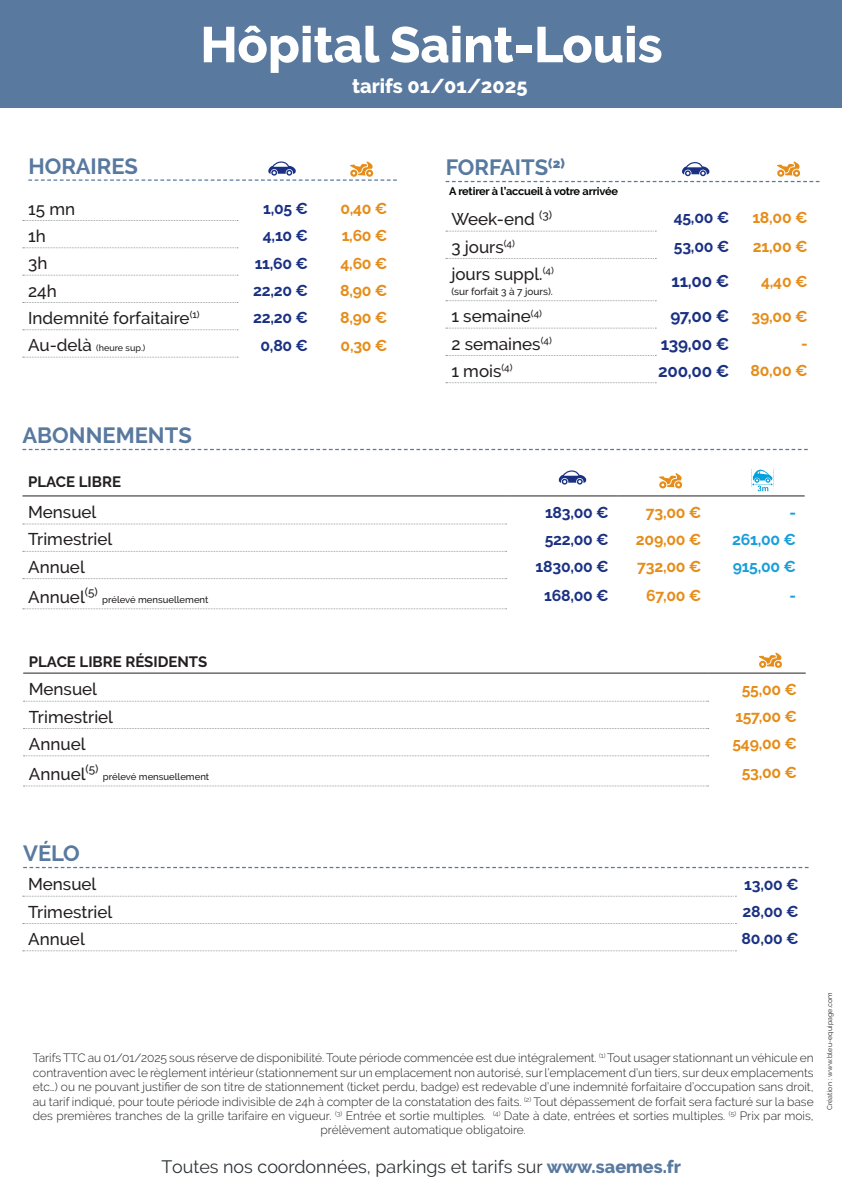
<style>
.page{position:relative;width:842px;height:1191px;background:#fff}
.page>*{position:absolute;margin:0;border:0;box-sizing:border-box;transform-origin:0 0}
.PARKING{font:800 50px "Raleway";color:#fff}
.CATEGORIE{font:700 22px "Raleway";color:#59799f}
.PARKING-2{font:800 20px "Raleway";color:#fff}
.t1{font:17.9px "Raleway";color:#2e3336}
.LIBELLE{font:500 17px "Raleway";color:#231f20}
.PRIX_voiture{font:700 17px "Raleway";letter-spacing:-.015em;color:#1a3183}
.PRIX_voiture-2{font:700 15.8px "Raleway";letter-spacing:-.015em;color:#1a3183}
.PRIX_moto{font:700 15.8px "Raleway";letter-spacing:-.015em;color:#e58c19}
.PRIX_voiture-3{font:700 15.8px "Raleway";letter-spacing:-.015em;color:#e58c19}
.PRIX_moto-2{font:700 15.8px "Raleway";letter-spacing:-.015em;color:#189ed9}
.SOUS-CATEGORIE{font:700 15px "Raleway";color:#231f20}
.Mentions_légales{font:300 12px/14.4px "Raleway";color:#231f20;text-align:center}
.PRIX_velo{font:700 11px "Raleway";letter-spacing:-.015em;color:#040503}
.LIBELLE-2{font:500 10px "Raleway";color:#231f20}
.LIBELLE-3{font:500 9.5px "Raleway";color:#231f20}
.LIBELLE-4{font:500 9px "Raleway";color:#231f20}
.t2{font:7px "Raleway";letter-spacing:.02em;color:#231f20}
.s1{font-size:17px}
.s2{font-weight:800;color:#59799f}
</style>
<div class="page">
<div style="left:0;top:0;width:842px;height:108px;background:#59799f"></div>
<svg style="left:446px;top:161px;width:373px;height:21px"></svg>
<svg style="left:446px;top:231px;width:210px;height:1px"></svg>
<svg style="left:446px;top:258px;width:210px;height:1px"></svg>
<svg style="left:446px;top:300px;width:210px;height:1px"></svg>
<svg style="left:446px;top:328px;width:210px;height:1px"></svg>
<svg style="left:446px;top:355px;width:210px;height:1px"></svg>
<svg style="left:446px;top:382px;width:210px;height:1px"></svg>
<svg style="left:22px;top:449px;width:786px;height:1px"></svg>
<hr style="left:23px;top:672px;width:685px;height:1px;background:#231f20">
<hr style="left:708px;top:672px;width:98px;height:1px;background:#231f20">
<svg style="left:23px;top:701px;width:686px;height:1px"></svg>
<svg style="left:23px;top:728px;width:686px;height:1px"></svg>
<svg style="left:23px;top:755px;width:686px;height:1px"></svg>
<svg style="left:23px;top:785px;width:686px;height:1px"></svg>
<hr style="left:22px;top:495px;width:484px;height:1px;background:#231f20">
<hr style="left:506px;top:495px;width:111px;height:1px;background:#231f20">
<hr style="left:617px;top:495px;width:93px;height:1px;background:#231f20">
<hr style="left:710px;top:495px;width:95px;height:1px;background:#231f20">
<svg style="left:559px;top:470px;width:27px;height:14px"></svg>
<svg style="left:751px;top:469px;width:23px;height:22px"></svg>
<svg style="left:23px;top:524px;width:484px;height:1px"></svg>
<svg style="left:23px;top:551px;width:484px;height:1px"></svg>
<svg style="left:23px;top:578px;width:484px;height:1px"></svg>
<svg style="left:23px;top:608px;width:484px;height:1px"></svg>
<svg style="left:659px;top:473px;width:24px;height:15px"></svg>
<svg style="left:23px;top:220px;width:215px;height:1px"></svg>
<svg style="left:23px;top:247px;width:215px;height:1px"></svg>
<svg style="left:23px;top:275px;width:215px;height:1px"></svg>
<svg style="left:23px;top:302px;width:215px;height:1px"></svg>
<svg style="left:23px;top:329px;width:215px;height:1px"></svg>
<svg style="left:23px;top:357px;width:215px;height:1px"></svg>
<svg style="left:759px;top:652px;width:23px;height:16px"></svg>
<svg style="left:23px;top:896px;width:713px;height:1px"></svg>
<svg style="left:23px;top:923px;width:713px;height:1px"></svg>
<svg style="left:23px;top:950px;width:713px;height:1px"></svg>
<svg style="left:23px;top:867px;width:786px;height:1px"></svg>
<svg style="left:28px;top:161px;width:369px;height:20px"></svg>
<p class="PARKING" style="left:200px;top:16px;width:464px">Hôpital Saint-Louis</p>
<p class="PARKING-2" style="left:352px;top:75px;width:177px">tarifs 01/01/2025</p>
<p class="CATEGORIE" style="left:28px;top:153px;width:111px">HORAIRES</p>
<p class="LIBELLE" style="left:28px;top:199px;width:49px">15 mn</p>
<p class="PRIX_voiture-2" style="left:263px;top:199px;width:46px">1,05 €</p>
<p class="PRIX_voiture-3" style="left:340px;top:199px;width:49px">0,40 €</p>
<p class="LIBELLE" style="left:28px;top:226px;width:19px">1h</p>
<p class="PRIX_voiture-2" style="left:263px;top:227px;width:47px">4,10 €</p>
<p class="PRIX_voiture-3" style="left:342px;top:227px;width:47px">1,60 €</p>
<p class="LIBELLE" style="left:28px;top:253px;width:21px">3h</p>
<p class="PRIX_voiture-2" style="left:255px;top:254px;width:55px">11,60 €</p>
<p class="PRIX_voiture-3" style="left:340px;top:254px;width:49px">4,60 €</p>
<p class="LIBELLE" style="left:28px;top:281px;width:30px">24h</p>
<p class="PRIX_voiture-2" style="left:253px;top:281px;width:56px">22,20 €</p>
<p class="PRIX_voiture-3" style="left:340px;top:281px;width:49px">8,90 €</p>
<p class="LIBELLE" style="left:28px;top:308px;width:173px">Indemnité forfaitaire<sup>(1)</sup></p>
<p class="PRIX_voiture-2" style="left:253px;top:309px;width:56px">22,20 €</p>
<p class="PRIX_voiture-3" style="left:340px;top:309px;width:49px">8,90 €</p>
<p class="LIBELLE-4" style="left:28px;top:343px;width:119px"><span class="s1">Au-delà</span> (heure sup.)</p>
<p class="PRIX_voiture-2" style="left:260px;top:336px;width:49px">0,80 €</p>
<p class="PRIX_voiture-3" style="left:341px;top:336px;width:48px">0,30 €</p>
<p class="CATEGORIE" style="left:22px;top:423px;width:171px">ABONNEMENTS</p>
<p class="CATEGORIE" style="left:446px;top:155px;width:121px">FORFAITS<sup>(2)</sup></p>
<p class="PRIX_velo" style="left:449px;top:185px;width:171px">A retirer à l’accueil à votre arrivée</p>
<p class="LIBELLE" style="left:451px;top:209px;width:102px">Week-end <sup>(3)</sup></p>
<p class="PRIX_voiture-2" style="left:674px;top:209px;width:57px">45,00 €</p>
<p class="PRIX_moto" style="left:752px;top:209px;width:57px">18,00 €</p>
<p class="LIBELLE" style="left:451px;top:237px;width:65px">3 jours<sup>(4)</sup></p>
<p class="PRIX_voiture-2" style="left:674px;top:237px;width:57px">53,00 €</p>
<p class="PRIX_moto" style="left:753px;top:237px;width:56px">21,00 €</p>
<p class="LIBELLE" style="left:451px;top:264px;width:104px">jours suppl.<sup>(4)</sup></p>
<p class="LIBELLE-2" style="left:451px;top:285px;width:103px">(sur forfait 3 à 7 jours).</p>
<p class="PRIX_voiture" style="left:672px;top:272px;width:59px">11,00 €</p>
<p class="PRIX_moto" style="left:761px;top:272px;width:48px">4,40 €</p>
<p class="LIBELLE" style="left:451px;top:306px;width:92px">1 semaine<sup>(4)</sup></p>
<p class="PRIX_voiture" style="left:670px;top:306px;width:60px">97,00 €</p>
<p class="PRIX_moto" style="left:751px;top:307px;width:57px">39,00 €</p>
<p class="LIBELLE" style="left:451px;top:334px;width:102px">2 semaines<sup>(4)</sup></p>
<p class="PRIX_voiture" style="left:661px;top:334px;width:70px">139,00 €</p>
<p class="PRIX_moto" style="left:801px;top:334px;width:8px">-</p>
<p class="LIBELLE" style="left:451px;top:361px;width:63px">1 mois<sup>(4)</sup></p>
<p class="PRIX_voiture" style="left:658px;top:361px;width:73px">200,00 €</p>
<p class="PRIX_moto" style="left:750px;top:362px;width:59px">80,00 €</p>
<p class="SOUS-CATEGORIE" style="left:28px;top:473px;width:94px">PLACE LIBRE</p>
<p class="LIBELLE" style="left:28px;top:502px;width:70px">Mensuel</p>
<p class="PRIX_voiture-2" style="left:545px;top:503px;width:65px">183,00 €</p>
<p class="PRIX_moto" style="left:646px;top:503px;width:57px">73,00 €</p>
<p class="PRIX_moto-2" style="left:789px;top:503px;width:8px">-</p>
<p class="LIBELLE" style="left:28px;top:529px;width:86px">Trimestriel</p>
<p class="PRIX_voiture-2" style="left:545px;top:530px;width:66px">522,00 €</p>
<p class="PRIX_moto" style="left:636px;top:530px;width:67px">209,00 €</p>
<p class="PRIX_moto-2" style="left:732px;top:530px;width:65px">261,00 €</p>
<p class="LIBELLE" style="left:28px;top:557px;width:58px">Annuel</p>
<p class="PRIX_voiture-2" style="left:536px;top:557px;width:75px">1830,00 €</p>
<p class="PRIX_moto" style="left:637px;top:557px;width:66px">732,00 €</p>
<p class="PRIX_moto-2" style="left:733px;top:557px;width:65px">915,00 €</p>
<p class="LIBELLE" style="left:28px;top:587px;width:71px">Annuel<sup>(5)</sup></p>
<p class="LIBELLE-3" style="left:102px;top:594px;width:108px">prélevé mensuellement</p>
<p class="PRIX_voiture-2" style="left:544px;top:586px;width:66px">168,00 €</p>
<p class="PRIX_moto" style="left:646px;top:586px;width:57px">67,00 €</p>
<p class="PRIX_moto-2" style="left:789px;top:586px;width:8px">-</p>
<p class="SOUS-CATEGORIE" style="left:29px;top:653px;width:180px">PLACE LIBRE RÉSIDENTS</p>
<p class="LIBELLE" style="left:29px;top:679px;width:70px">Mensuel</p>
<p class="PRIX_voiture-3" style="left:742px;top:680px;width:57px">55,00 €</p>
<p class="LIBELLE" style="left:29px;top:707px;width:86px">Trimestriel</p>
<p class="PRIX_voiture-3" style="left:735px;top:707px;width:63px">157,00 €</p>
<p class="LIBELLE" style="left:29px;top:734px;width:58px">Annuel</p>
<p class="PRIX_voiture-3" style="left:732px;top:734px;width:66px">549,00 €</p>
<p class="LIBELLE" style="left:29px;top:764px;width:71px">Annuel<sup>(5)</sup></p>
<p class="LIBELLE-3" style="left:103px;top:771px;width:108px">prélevé mensuellement</p>
<p class="PRIX_voiture-3" style="left:742px;top:763px;width:57px">53,00 €</p>
<p class="CATEGORIE" style="left:23px;top:841px;width:58px">VÉLO</p>
<p class="LIBELLE" style="left:28px;top:874px;width:70px">Mensuel</p>
<p class="PRIX_voiture-2" style="left:744px;top:875px;width:56px">13,00 €</p>
<p class="LIBELLE" style="left:28px;top:901px;width:86px">Trimestriel</p>
<p class="PRIX_voiture-2" style="left:742px;top:902px;width:58px">28,00 €</p>
<p class="LIBELLE" style="left:28px;top:929px;width:58px">Annuel</p>
<p class="PRIX_voiture-2" style="left:742px;top:929px;width:59px">80,00 €</p>
<p class="Mentions_légales" style="left:33px;top:1051px;width:782px">Tarifs TTC au 01/01/2025 sous réserve de disponibilité. Toute période commencée est due intégralement. <sup>(1)</sup> Tout usager stationnant un véhicule en contravention avec le règlement intérieur (stationnement sur un emplacement non autorisé, sur l’emplacement d’un tiers, sur deux emplacements etc…) ou ne pouvant justifier de son titre de stationnement (ticket perdu, badge) est redevable d’une indemnité forfaitaire d’occupation sans droit, au tarif indiqué, pour toute période indivisible de 24h à compter de la constatation des faits. <sup>(2)</sup> Tout dépassement de forfait sera facturé sur la base des premières tranches de la grille tarifaire en vigueur. <sup>(3)</sup> Entrée et sortie multiples. <sup>(4)</sup> Date à date, entrées et sorties multiples. <sup>(5)</sup> Prix par mois, prélèvement automatique obligatoire.</p>
<h3 class="t1" style="left:161px;top:1156px;width:521px">Toutes nos coordonnées, parkings et tarifs sur <span class="s2">www.saemes.fr</span></h3>
<p class="t2" style="left:826px;top:1110px;width:120px;rotate:-90deg">Création : www.bleu-equipage.com</p>
</div>
